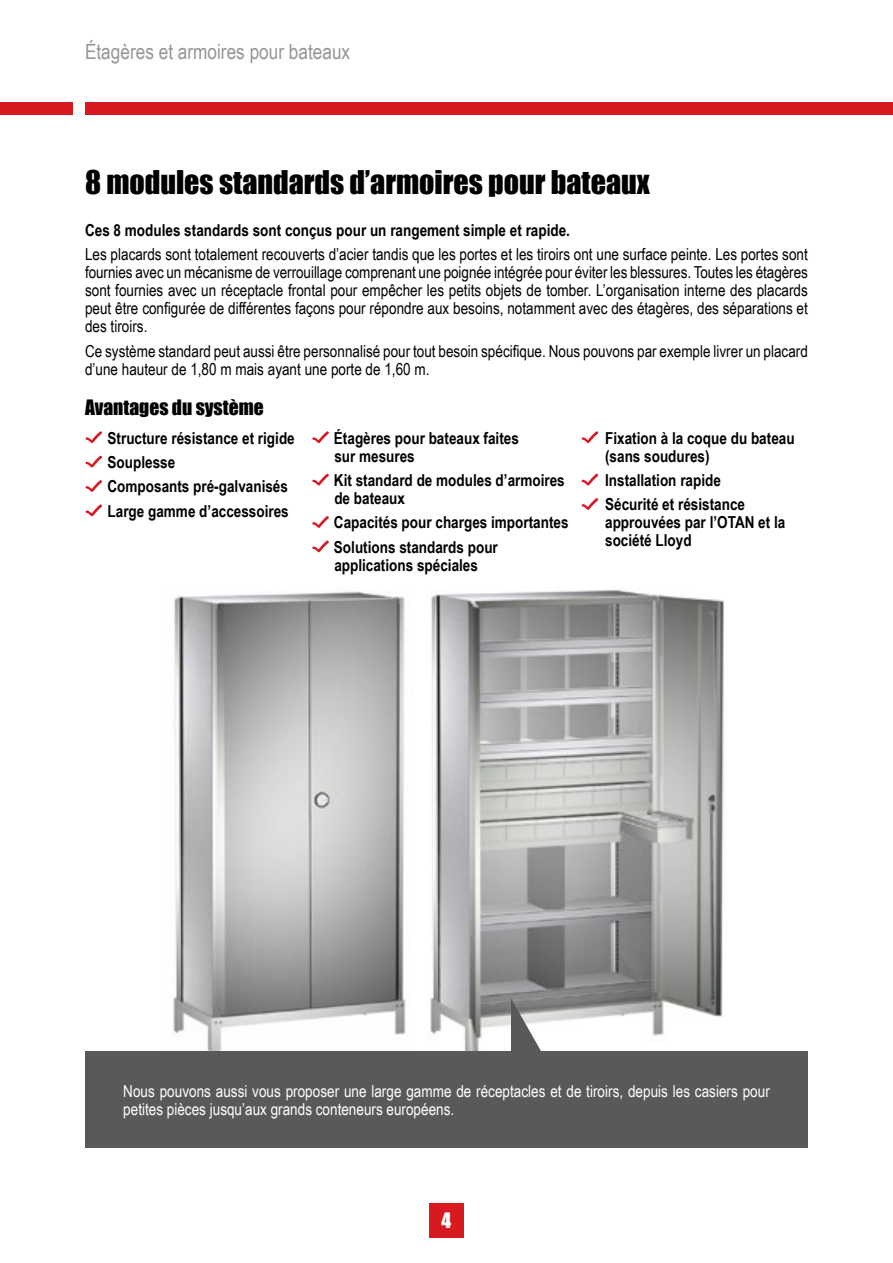
<style>
.page{position:relative;width:893px;height:1263px;background:#fff}
.page>*{position:absolute;margin:0;border:0;box-sizing:border-box;transform-origin:0 0}
.t1{font:30px "Impact";color:#000}
.t2{font:21px "Arial Narrow";color:#939598}
.t3{font:19.5px "Impact";color:#000}
.t4{font:19.5px "Impact";color:#fff}
.t5{font:16.5px/18px "Arial Narrow";color:#000;text-align:justify}
.t6{font:700 16.5px/24.5px "Arial Narrow";color:#000}
.t7{font:16.5px/18px "Arial Narrow";color:#fff}
</style>
<div class="page">
<div style="left:85px;top:102px;width:808px;height:13px;background:#d71920"></div>
<div style="left:0;top:102px;width:72px;height:13px;background:#d71920"></div>
<div style="left:429px;top:1203px;width:34px;height:34px;background:#d71920"></div>
<img style="left:173px;top:591px;width:233px;height:460px">
<img style="left:430px;top:590px;width:294px;height:461px">
<div style="left:85px;top:1051px;width:723px;height:97px;background:#58595b"></div>
<svg style="left:511px;top:998px;width:38px;height:53px"></svg>
<svg style="left:85px;top:431px;width:17px;height:12px"></svg>
<svg style="left:85px;top:455px;width:17px;height:13px"></svg>
<svg style="left:85px;top:480px;width:17px;height:12px"></svg>
<svg style="left:85px;top:504px;width:17px;height:12px"></svg>
<svg style="left:581px;top:431px;width:18px;height:12px"></svg>
<svg style="left:581px;top:473px;width:18px;height:13px"></svg>
<svg style="left:581px;top:498px;width:18px;height:12px"></svg>
<svg style="left:312px;top:431px;width:17px;height:12px"></svg>
<svg style="left:312px;top:473px;width:17px;height:13px"></svg>
<svg style="left:312px;top:516px;width:17px;height:12px"></svg>
<svg style="left:312px;top:540px;width:17px;height:12px"></svg>
<p class="t2" style="left:85px;top:36px;width:267px">Étagères et armoires pour bateaux</p>
<h1 class="t1" style="left:85px;top:159px;width:566px">8 modules standards d’armoires pour bateaux</h1>
<p class="t6" style="left:85px;top:217px;width:486px">Ces 8 modules standards sont conçus pour un rangement simple et rapide.</p>
<p class="t5" style="left:85px;top:245px;width:724px">Les placards sont totalement recouverts d’acier tandis que les portes et les tiroirs ont une surface peinte. Les portes sont fournies avec un mécanisme de verrouillage comprenant une poignée intégrée pour éviter les blessures. Toutes les étagères sont fournies avec un réceptacle frontal pour empêcher les petits objets de tomber. L’organisation interne des placards peut être configurée de différentes façons pour répondre aux besoins, notamment avec des étagères, des séparations et des tiroirs.</p>
<p class="t5" style="left:85px;top:341px;width:724px">Ce système standard peut aussi être personnalisé pour tout besoin spécifique. Nous pouvons par exemple livrer un placard d’une hauteur de 1,80 m mais ayant une porte de 1,60 m.</p>
<p class="t3" style="left:85px;top:392px;width:180px">Avantages du système</p>
<p class="t6" style="left:108px;top:425px;width:189px">Structure résistance et rigide<br>Souplesse<br>Composants pré-galvanisés<br>Large gamme d’accessoires</p>
<p class="t6" style="left:605px;top:428px;width:191px;line-height:18px">Fixation à la coque du bateau (sans soudures)</p>
<p class="t6" style="left:334px;top:428px;width:186px;line-height:18px">Étagères pour bateaux faites sur mesures</p>
<p class="t6" style="left:334px;top:470px;width:232px;line-height:18px">Kit standard de modules d’armoires de bateaux</p>
<p class="t6" style="left:334px;top:510px;width:236px">Capacités pour charges importantes<br>Solutions standards pour</p>
<p class="t6" style="left:334px;top:552px;width:145px">applications spéciales</p>
<p class="t6" style="left:605px;top:467px;width:141px">Installation rapide<br>Sécurité et résistance</p>
<p class="t6" style="left:605px;top:513px;width:182px;line-height:18px">approuvées par l’OTAN et la société Lloyd</p>
<p class="t7" style="left:123px;top:1081px;width:648px">Nous pouvons aussi vous proposer une large gamme de réceptacles et de tiroirs, depuis les casiers pour petites pièces jusqu’aux grands conteneurs européens.</p>
<p class="t4" style="left:442px;top:1205px;width:11px">4</p>
</div>
